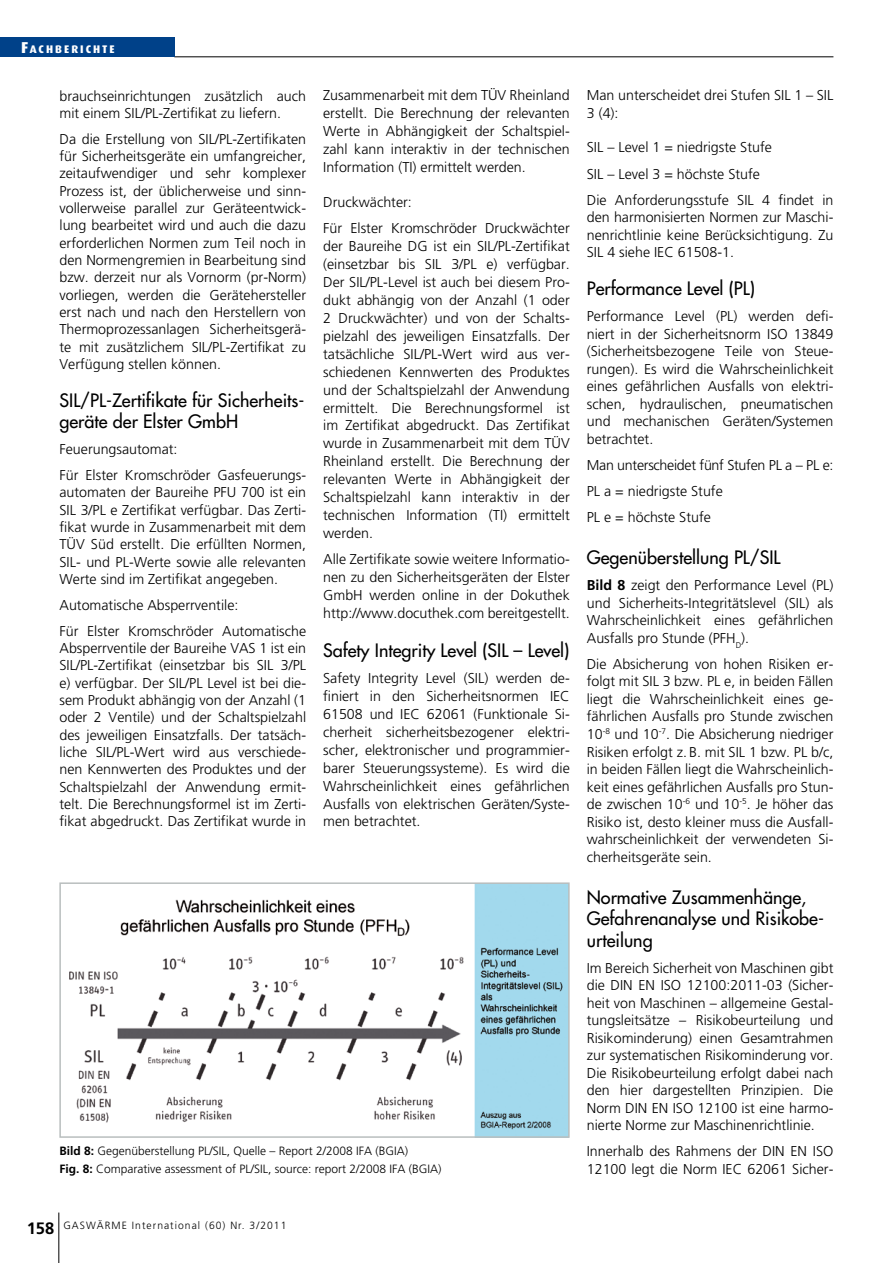
<style>
.page{position:relative;width:893px;height:1263px;background:#fff}
.page>*{position:absolute;margin:0;border:0;box-sizing:border-box;transform-origin:0 0}
.t1{font:18px/21.3px "Futura";color:#000}
.t2{font:300 14.25px/17.5px "Frutiger";color:#000;text-align:justify}
.t3{font:300 12px/18.5px "Frutiger";color:#000}
.t4{font:800 10.95px "Dax";letter-spacing:.18em;color:#fff}
.t5{font:300 10.5px "Frutiger";letter-spacing:.1em;color:#000}
.s1{font-size:15.75px}
.s2{font-weight:700}
.s3{font-weight:700;font-size:16.5px}
</style>
<div class="page">
<hr style="left:58px;top:1212px;width:1px;height:51px;background:#000">
<hr style="left:174px;top:57px;width:659px;height:1px;background:#000">
<div style="left:0;top:38px;width:174px;height:19px;background:#004189"></div>
<img style="left:70px;top:885px;width:497px;height:250px">
<div style="left:59px;top:882px;width:511px;height:256px;border:2px solid #b9bebe"></div>
<p class="t4" style="left:21px;top:43px;width:95px"><span class="s1">F</span>ACHBERICHTE</p>
<p class="t2" style="left:60px;top:87px;width:248px">brauchseinrichtungen zusätzlich auch mit einem SIL/PL-Zertifikat zu liefern.</p>
<p class="t2" style="left:60px;top:130px;width:248px">Da die Erstellung von SIL/PL-Zertifikaten für Sicherheitsgeräte ein umfangreicher, zeitaufwendiger und sehr komplexer Prozess ist, der üblicherweise und sinn&shy;vollerweise parallel zur Geräteentwick&shy;lung bearbeitet wird und auch die dazu erforderlichen Normen zum Teil noch in den Normengremien in Bearbeitung sind bzw. derzeit nur als Vornorm (pr-Norm) vorliegen, werden die Gerätehersteller erst nach und nach den Herstellern von Thermoprozessanlagen Sicherheitsgerä&shy;te mit zusätzlichem SIL/PL-Zertifikat zu Verfügung stellen können.</p>
<p class="t1" style="left:60px;top:390px;width:246px">SIL/PL-Zertifikate für Sicherheits&shy;geräte der Elster GmbH</p>
<p class="t2" style="left:60px;top:436px;width:248px;line-height:25.8px">Feuerungsautomat:<br>Für Elster Kromschröder Gasfeuerungs-</p>
<p class="t2" style="left:60px;top:484px;width:248px">automaten der Baureihe PFU 700 ist ein SIL 3/PL e Zertifikat verfügbar. Das Zerti&shy;fikat wurde in Zusammenarbeit mit dem TÜV Süd erstellt. Die erfüllten Normen, SIL- und PL-Werte sowie alle relevanten Werte sind im Zertifikat angegeben.</p>
<p class="t2" style="left:60px;top:592px;width:248px;line-height:25.8px">Automatische Absperrventile:<br>Für Elster Kromschröder Automatische</p>
<p class="t2" style="left:60px;top:639px;width:248px">Absperrventile der Baureihe VAS 1 ist ein SIL/PL-Zertifikat (einsetzbar bis SIL 3/PL e) verfügbar. Der SIL/PL Level ist bei die&shy;sem Produkt abhängig von der Anzahl (1 oder 2 Ventile) und der Schaltspielzahl des jeweiligen Einsatzfalls. Der tatsäch&shy;liche SIL/PL-Wert wird aus verschiede&shy;nen Kennwerten des Produktes und der Schaltspielzahl der Anwendung ermit&shy;telt. Die Berechnungsformel ist im Zerti&shy;fikat abgedruckt. Das Zertifikat wurde in</p>
<p class="t2" style="left:323px;top:87px;width:248px">Zusammenarbeit mit dem TÜV Rheinland erstellt. Die Berechnung der relevanten Werte in Abhängigkeit der Schaltspiel&shy;zahl kann interaktiv in der technischen Information (TI) ermittelt werden.</p>
<p class="t2" style="left:323px;top:189px;width:248px;line-height:26.4px">Druckwächter:<br>Für Elster Kromschröder Druckwächter</p>
<p class="t2" style="left:323px;top:237px;width:248px">der Baureihe DG ist ein SIL/PL-Zertifikat (einsetzbar bis SIL 3/PL e) verfügbar.<br>Der SIL/PL-Level ist auch bei diesem Pro&shy;dukt abhängig von der Anzahl (1 oder 2 Druckwächter) und von der Schalts&shy;pielzahl des jeweiligen Einsatzfalls. Der tatsächliche SIL/PL-Wert wird aus ver&shy;schiedenen Kennwerten des Produktes und der Schaltspielzahl der Anwendung ermittelt. Die Berechnungsformel ist im Zertifikat abgedruckt. Das Zertifikat wurde in Zusammenarbeit mit dem TÜV Rheinland erstellt. Die Berechnung der relevanten Werte in Abhängigkeit der Schaltspielzahl kann interaktiv in der technischen Information (TI) ermittelt werden.</p>
<p class="t2" style="left:323px;top:550px;width:248px">Alle Zertifikate sowie weitere Informatio&shy;nen zu den Sicherheitsgeräten der Elster GmbH werden online in der Dokuthek http://www.docuthek.com bereitgestellt.</p>
<p class="t1" style="left:323px;top:639px;width:248px">Safety Integrity Level (SIL – Level)</p>
<p class="t2" style="left:323px;top:669px;width:248px">Safety Integrity Level (SIL) werden de&shy;finiert in den Sicherheitsnormen IEC 61508 und IEC 62061 (Funktionale Si&shy;cherheit sicherheitsbezogener elektri&shy;scher, elektronischer und programmier&shy;barer Steuerungssysteme). Es wird die Wahrscheinlichkeit eines gefährlichen Ausfalls von elektrischen Geräten/Syste&shy;men betrachtet.</p>
<p class="t3" style="left:59px;top:1141px;width:384px"><span class="s2">Bild 8:</span> Gegenüberstellung PL/SIL, Quelle – Report 2/2008 IFA (BGIA)<br><span class="s2">Fig. 8:</span> Comparative assessment of PL/SIL, source: report 2/2008 IFA (BGIA)</p>
<p class="t2" style="left:587px;top:87px;width:248px">Man unterscheidet drei Stufen SIL 1 – SIL<br>3 (4):</p>
<p class="t2" style="left:587px;top:135px;width:248px;line-height:26px;text-align:left">SIL – Level 1 = niedrigste Stufe<br>SIL – Level 3 = höchste Stufe<br>Die Anforderungsstufe SIL 4 findet in</p>
<p class="t2" style="left:587px;top:208px;width:248px">den harmonisierten Normen zur Maschi&shy;nenrichtlinie keine Berücksichtigung. Zu SIL 4 siehe IEC 61508-1.</p>
<p class="t1" style="left:587px;top:278px;width:170px">Performance Level (PL)</p>
<p class="t2" style="left:587px;top:308px;width:248px">Performance Level (PL) werden defi&shy;niert in der Sicherheitsnorm ISO 13849 (Sicherheitsbezogene Teile von Steue&shy;rungen). Es wird die Wahrscheinlichkeit eines gefährlichen Ausfalls von elektri&shy;schen, hydraulischen, pneumatischen und mechanischen Geräten/Systemen betrachtet.</p>
<p class="t2" style="left:587px;top:452px;width:248px;line-height:26px;text-align:left">Man unterscheidet fünf Stufen PL a – PL e:<br>PL a = niedrigste Stufe<br>PL e = höchste Stufe</p>
<p class="t1" style="left:587px;top:547px;width:195px">Gegenüberstellung PL/SIL</p>
<p class="t2" style="left:587px;top:577px;width:248px"><span class="s2">Bild 8</span> zeigt den Performance Level (PL) und Sicherheits-Integritätslevel (SIL) als Wahrscheinlichkeit eines gefährlichen Ausfalls pro Stunde (PFH<sub>D</sub>).</p>
<p class="t2" style="left:587px;top:655px;width:248px">Die Absicherung von hohen Risiken er&shy;folgt mit SIL 3 bzw. PL e, in beiden Fällen liegt die Wahrscheinlichkeit eines ge&shy;fährlichen Ausfalls pro Stunde zwischen 10<sup>-8</sup> und 10<sup>-7</sup>. Die Absicherung niedriger Risiken erfolgt z. B. mit SIL 1 bzw. PL b/c, in beiden Fällen liegt die Wahrscheinlich&shy;keit eines gefährlichen Ausfalls pro Stun&shy;de zwischen 10<sup>-6</sup> und 10<sup>-5</sup>. Je höher das Risiko ist, desto kleiner muss die Ausfall&shy;wahrscheinlichkeit der verwendeten Si&shy;cherheitsgeräte sein.</p>
<p class="t1" style="left:587px;top:887px;width:239px">Normative Zusammenhänge,<br>Gefahrenanalyse und Risikobe&shy;urteilung</p>
<p class="t2" style="left:587px;top:959px;width:248px">Im Bereich Sicherheit von Maschinen gibt die DIN EN ISO 12100:2011-03 (Sicher&shy;heit von Maschinen – allgemeine Gestal&shy;tungsleitsätze – Risikobeurteilung und Risikominderung) einen Gesamtrahmen zur systematischen Risikominderung vor.<br>Die Risikobeurteilung erfolgt dabei nach den hier dargestellten Prinzipien. Die Norm DIN EN ISO 12100 ist eine harmo&shy;nierte Norme zur Maschinenrichtlinie.</p>
<p class="t2" style="left:587px;top:1142px;width:248px">Innerhalb des Rahmens der DIN EN ISO<br>12100 legt die Norm IEC 62061 Sicher-</p>
<p class="t5" style="left:27px;top:1220px;width:261px"><span class="s3">158</span> GASWÄRME International (60) Nr. 3/2011</p>
</div>
